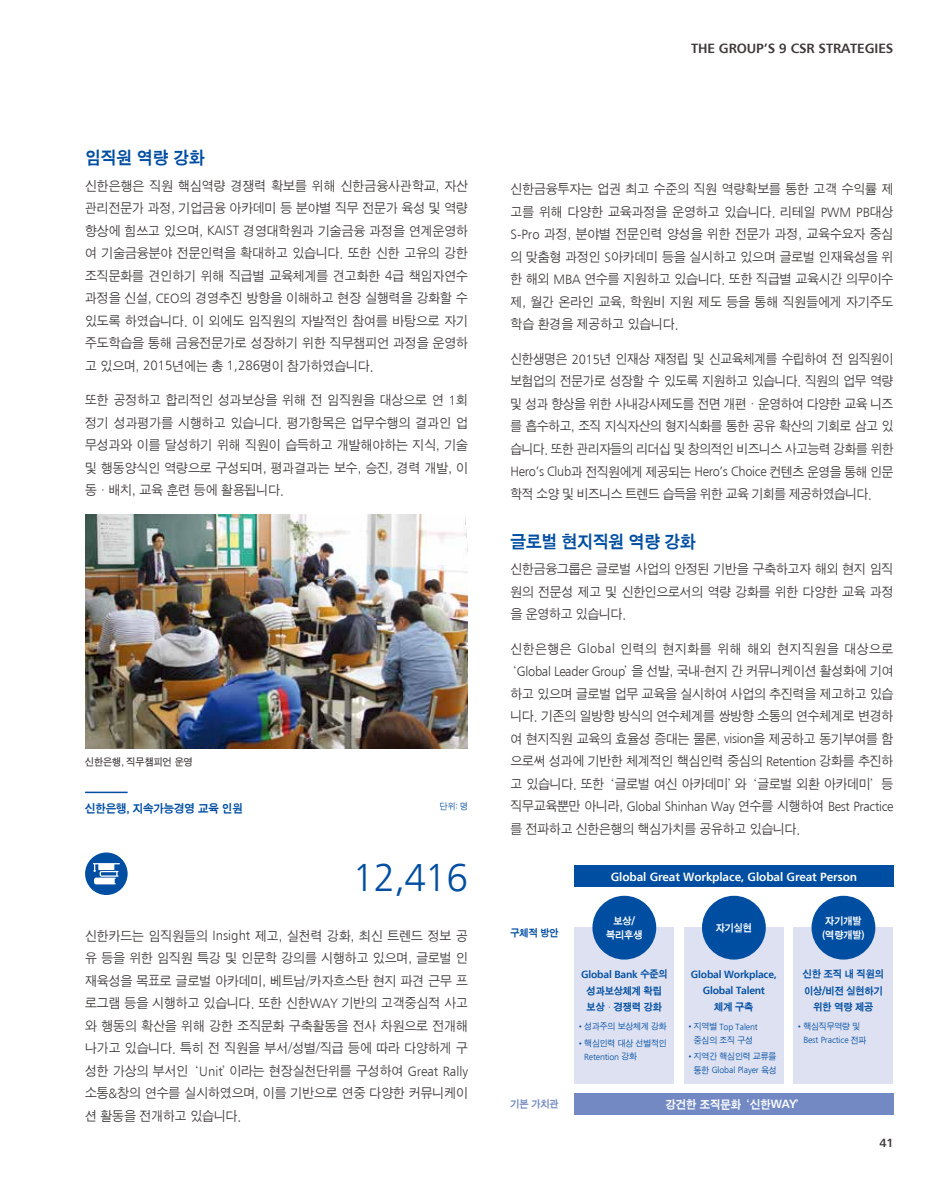
<style>
.page{position:relative;width:936px;height:1191px;background:#fff}
.page>*{position:absolute;margin:0;border:0;box-sizing:border-box;transform-origin:0 0}
.t1{font:39px "Humanist 777 BT Light B";color:#004ea2}
.t2{font:18px "Sand Kg";letter-spacing:-.01em;color:#004ea2}
.t3{font:13.5px/22.5px "Sand Jg";letter-spacing:-.01em;color:#3f3b3a;text-align:justify}
.t4{font:13.5px/22.5px "Sand Jg";letter-spacing:-.01em;color:#3f3b3a;text-align:justify;scale:.95 1}
.t5{font:13.5px "Humanist 777 BT Light B";letter-spacing:-.02em;color:#3f3b3a;scale:.95 1}
.t6{font:13.5px "Humanist 777 BT Bold B";letter-spacing:-.01em;color:#3f3b3a}
.t7{font:12px "Humanist 777 BT Bold B";letter-spacing:-.01em;color:#fff}
.t8{font:12px "Sand Kg";letter-spacing:-.01em;color:#004ea2}
.t9{font:12px "Sand Kg";letter-spacing:-.01em;color:#fff}
.t10{font:12px "Humanist 777 BT Bold B";color:#3f3b3a}
.t11{font:10.5px/16.5px "Sand Kg";letter-spacing:-.01em;color:#004ea2}
.t12{font:10.5px/16.5px "Humanist 777 BT Bold B";letter-spacing:-.02em;color:#004ea2;text-align:center}
.t13{font:10.5px/13.5px "Sand Kg";letter-spacing:-.01em;color:#fff;text-align:center}
.t14{font:10.5px "Sand Tg";letter-spacing:-.01em;color:#3f3b3a}
.t15{font:10.5px "Sand Kg";color:#7289c4}
.t16{font:9px "Humanist 777 BT Light B";letter-spacing:-.01em;color:#004ea2}
.t17{font:9px "Sand Jg";letter-spacing:-.01em;color:#004ea2}
.s1{font-family:"Humanist 777 BT Light B"}
.s2{font-family:"Nanum Gothic"}
.s3{font-family:"Sand Jg"}
.s4{font-family:"Sand Kg"}
.s5{font-family:"Humanist 777 BT Bold B"}
</style>
<div class="page">
<img style="left:85px;top:515px;width:383px;height:234px">
<hr style="left:85px;top:791px;width:43px;height:2px;background:#004ea2">
<div style="left:85px;top:852px;width:43px;height:43px;background:#004ea2;border-radius:50%"></div>
<svg style="left:93px;top:863px;width:27px;height:21px"></svg>
<div style="left:574px;top:865px;width:319px;height:22px;background:#004ea2"></div>
<div style="left:574px;top:1093px;width:319px;height:21px;background:#7289c4"></div>
<div style="left:574px;top:927px;width:100px;height:157px;background:#dee1f1"></div>
<div style="left:684px;top:927px;width:99px;height:157px;background:#dee1f1"></div>
<div style="left:793px;top:927px;width:100px;height:157px;background:#dee1f1"></div>
<div style="left:592px;top:895px;width:64px;height:64px;background:#004ea2;border-radius:50%"></div>
<div style="left:702px;top:895px;width:63px;height:64px;background:#004ea2;border-radius:50%"></div>
<div style="left:811px;top:895px;width:64px;height:64px;background:#004ea2;border-radius:50%"></div>
<h2 class="t2" style="left:85px;top:149px;width:121px">임직원 역량 강화</h2>
<p class="t3" style="left:85px;top:175px;width:384px">신한은행은 직원 핵심역량 경쟁력 확보를 위해 신한금융사관학교, 자산 관리전문가 과정, 기업금융 아카데미 등 분야별 직무 전문가 육성 및 역량 향상에 힘쓰고 있으며, <span class="s1">KAIST</span> 경영대학원과 기술금융 과정을 연계운영하 여 기술금융분야 전문인력을 확대하고 있습니다. 또한 신한 고유의 강한 조직문화를 견인하기 위해 직급별 교육체계를 견고화한 <span class="s1">4</span>급 책임자연수 과정을 신설, <span class="s1">CEO</span>의 경영추진 방향을 이해하고 현장 실행력을 강화할 수 있도록 하였습니다. 이 외에도 임직원의 자발적인 참여를 바탕으로 자기 주도학습을 통해 금융전문가로 성장하기 위한 직무챔피언 과정을 운영하 고 있으며, <span class="s1">2015</span>년에는 총 <span class="s1">1,286</span>명이 참가하였습니다.</p>
<p class="t3" style="left:85px;top:389px;width:384px">또한 공정하고 합리적인 성과보상을 위해 전 임직원을 대상으로 연 <span class="s1">1</span>회 정기 성과평가를 시행하고 있습니다. 평가항목은 업무수행의 결과인 업 무성과와 이를 달성하기 위해 직원이 습득하고 개발해야하는 지식, 기술 및 행동양식인 역량으로 구성되며, 평과결과는 보수, 승진, 경력 개발, 이 동ㆍ배치, 교육 훈련 등에 활용됩니다.</p>
<p class="t14" style="left:85px;top:757px;width:109px">신한은행, 직무챔피언 운영</p>
<p class="t8" style="left:85px;top:802px;width:159px">신한은행, 지속가능경영 교육 인원</p>
<p class="t17" style="left:440px;top:802px;width:30px">단위: 명</p>
<p class="t6" style="left:691px;top:40px;width:204px">THE GROUP’S 9 CSR STRATEGIES</p>
<p class="t3" style="left:510px;top:178px;width:384px">신한금융투자는 업권 최고 수준의 직원 역량확보를 통한 고객 수익률 제 고를 위해 다양한 교육과정을 운영하고 있습니다. 리테일 <span class="s1">PWM PB</span>대상 <span class="s1">S-Pro</span> 과정, 분야별 전문인력 양성을 위한 전문가 과정, 교육수요자 중심 의 맞춤형 과정인 <span class="s1">S</span>아카데미 등을 실시하고 있으며 글로벌 인재육성을 위 한 해외 <span class="s1">MBA</span> 연수를 지원하고 있습니다. 또한 직급별 교육시간 의무이수 제, 월간 온라인 교육, 학원비 지원 제도 등을 통해 직원들에게 자기주도 학습 환경을 제공하고 있습니다.</p>
<p class="t4" style="left:510px;top:348px;width:404px">신한생명은 <span class="s1">2015</span>년 인재상 재정립 및 신교육체계를 수립하여 전 임직원이 보험업의 전문가로 성장할 수 있도록 지원하고 있습니다. 직원의 업무 역량 및 성과 향상을 위한 사내강사제도를 전면 개편<span class="s2">ㆍ</span>운영하여 다양한 교육 니즈 를 흡수하고, 조직 지식자산의 형지식화를 통한 공유 확산의 기회로 삼고 있 습니다. 또한 관리자들의 리더십 및 창의적인 비즈니스 사고능력 강화를 위한</p>
<p class="t5" style="left:510px;top:463px;width:404px">Hero’s Club<span class="s3">과 전직원에게 제공되는</span> Hero’s Choice <span class="s3">컨텐츠 운영을 통해 인문</span></p>
<p class="t4" style="left:510px;top:483px;width:381px">학적 소양 및 비즈니스 트렌드 습득을 위한 교육 기회를 제공하였습니다.</p>
<h2 class="t2" style="left:510px;top:532px;width:187px">글로벌 현지직원 역량 강화</h2>
<p class="t3" style="left:510px;top:558px;width:384px">신한금융그룹은 글로벌 사업의 안정된 기반을 구축하고자 해외 현지 임직 원의 전문성 제고 및 신한인으로서의 역량 강화를 위한 다양한 교육 과정 을 운영하고 있습니다.</p>
<p class="t3" style="left:504px;top:637px;width:391px;text-align:center">신한은행은 <span class="s1">Global</span> 인력의 현지화를 위해 해외 현지직원을 대상으로 ‘<span class="s1">Global Leader Group</span>’을 선발, 국내-현지 간 커뮤니케이션 활성화에 기여 하고 있으며 글로벌 업무 교육을 실시하여 사업의 추진력을 제고하고 있습 니다. 기존의 일방향 방식의 연수체계를 쌍방향 소통의 연수체계로 변경하 여 현지직원 교육의 효율성 증대는 물론, <span class="s1">vision</span>을 제공하고 동기부여를 함 으로써 성과에 기반한 체계적인 핵심인력 중심의 <span class="s1">Retention</span> 강화를 추진하 고 있습니다. 또한 ‘글로벌 여신 아카데미’와 ‘글로벌 외환 아카데미’등</p>
<p class="t5" style="left:510px;top:797px;width:404px"><span class="s3">직무교육뿐만 아니라,</span> Global Shinhan Way <span class="s3">연수를 시행하여</span> Best Practice</p>
<p class="t3" style="left:510px;top:817px;width:291px">를 전파하고 신한은행의 핵심가치를 공유하고 있습니다.</p>
<h1 class="t1" style="left:352px;top:853px;width:117px">12,416</h1>
<p class="t7" style="left:610px;top:868px;width:248px">Global Great Workplace, Global Great Person</p>
<p class="t3" style="left:85px;top:924px;width:384px">신한카드는 임직원들의 <span class="s1">Insight</span> 제고, 실천력 강화, 최신 트렌드 정보 공 유 등을 위한 임직원 특강 및 인문학 강의를 시행하고 있으며, 글로벌 인 재육성을 목표로 글로벌 아카데미, 베트남/카자흐스탄 현지 파견 근무 프 로그램 등을 시행하고 있습니다. 또한 신한<span class="s1">WAY</span> 기반의 고객중심적 사고 와 행동의 확산을 위해 강한 조직문화 구축활동을 전사 차원으로 전개해 나가고 있습니다. 특히 전 직원을 부서/성별/직급 등에 따라 다양하게 구 성한 가상의 부서인 ‘<span class="s1">Unit</span>’이라는 현장실천단위를 구성하여 <span class="s1">Great Rally </span>소통<span class="s1">&amp;</span>창의 연수를 실시하였으며, 이를 기반으로 연중 다양한 커뮤니케이 션 활동을 전개하고 있습니다.</p>
<p class="t11" style="left:510px;top:925px;width:50px">구체적 방안</p>
<p class="t15" style="left:510px;top:1098px;width:50px">기본 가치관</p>
<p class="t13" style="left:606px;top:914px;width:38px">보상/ 복리후생</p>
<p class="t13" style="left:715px;top:921px;width:38px">자기실현</p>
<p class="t13" style="left:822px;top:914px;width:43px;text-align:left">자기개발 (역량개발)</p>
<p class="t12" style="left:581px;top:965px;width:88px">Global Bank <span class="s4">수준의</span></p>
<p class="t11" style="left:586px;top:982px;width:77px">성과보상체계 확립 보상ㆍ경쟁력 강화</p>
<p class="t11" style="left:803px;top:966px;width:82px;text-align:center">신한 조직 내 직원의 이상/비전 실현하기 위한 역량 제공</p>
<p class="t12" style="left:691px;top:965px;width:87px">Global Workplace,<br>Global Talent</p>
<p class="t11" style="left:714px;top:999px;width:41px">체계 구축</p>
<p class="t17" style="left:576px;top:1022px;width:92px">•성과주의 보상체계 강화</p>
<p class="t17" style="left:576px;top:1038px;width:92px">•핵심인력 대상 선별적인</p>
<p class="t16" style="left:584px;top:1051px;width:54px">Retention <span class="s3">강화</span></p>
<p class="t16" style="left:686px;top:1021px;width:73px"><span class="s3">•지역별</span> Top Talent</p>
<p class="t17" style="left:693px;top:1035px;width:61px">중심의 조직 구성</p>
<p class="t17" style="left:686px;top:1052px;width:92px">•지역간 핵심인력 교류를</p>
<p class="t16" style="left:693px;top:1064px;width:84px"><span class="s3">통한</span> Global Player <span class="s3">육성</span></p>
<p class="t17" style="left:795px;top:1022px;width:66px">•핵심직무역량 및</p>
<p class="t16" style="left:803px;top:1034px;width:65px">Best Practice <span class="s3">전파</span></p>
<p class="t9" style="left:665px;top:1097px;width:143px">강건한 조직문화 ‘신한<span class="s5">WAY</span>’</p>
<p class="t10" style="left:879px;top:1134px;width:16px">41</p>
</div>
